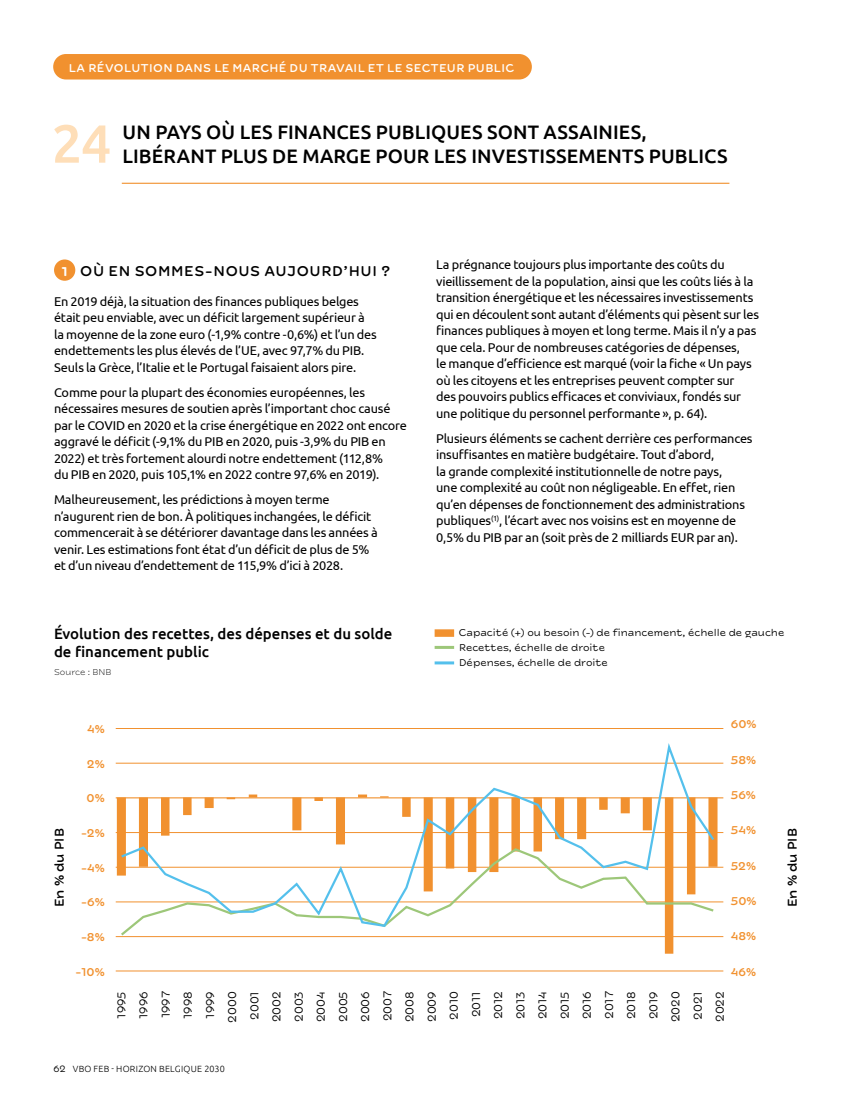
<style>
.page{position:relative;width:851px;height:1106px;background:#fff}
.page>*{position:absolute;margin:0;border:0;box-sizing:border-box;transform-origin:0 0}
.t1{font:500 53.7px "Ubuntu";color:#fedeb8}
.t2{font:500 19.5px/23.4px "Ubuntu";letter-spacing:.005em;color:#000}
.t3{font:500 15px/18px "Ubuntu";color:#000}
.t4{font:500 15px "New Farm";letter-spacing:.04em;color:#000}
.t5{font:500 13.5px "New Farm";color:#000}
.t6{font:12.75px/16.5px "Ubuntu";letter-spacing:-.015em;color:#000}
.t7{font:12px/22.2px "New Farm";color:#000;text-align:center}
.t8{font:500 12px "New Farm";letter-spacing:.035em;color:#fff}
.t9{font:500 12px "New Farm";color:#f1912f}
.t10{font:10.5px/15px "New Farm";color:#000}
.t11{font:9.75px "New Farm";color:#000}
.t12{font:300 9px "Ubuntu";letter-spacing:.03em;color:#000}
.t13{font:300 9px "New Farm";color:#000}
.s1{font-weight:700;font-size:13.5px;color:#fff}
</style>
<div class="page">
<div style="left:53px;top:54px;width:478px;height:25px;background:#f1912f;border-radius:13px"></div>
<hr style="left:122px;top:183px;width:607px;height:1px;background:#f1912f">
<div style="left:54px;top:259px;width:21px;height:22px;background:#f1912f;border-radius:50%"></div>
<div style="left:434px;top:629px;width:20px;height:8px;background:#f1912f"></div>
<hr style="left:434px;top:646px;width:20px;height:3px;background:#9dc779">
<hr style="left:434px;top:661px;width:20px;height:3px;background:#54c0ec">
<hr style="left:116px;top:936px;width:607px;height:1px;background:#f1912f">
<hr style="left:116px;top:901px;width:607px;height:1px;background:#f1912f">
<hr style="left:116px;top:867px;width:607px;height:1px;background:#f1912f">
<hr style="left:116px;top:832px;width:607px;height:1px;background:#f1912f">
<hr style="left:116px;top:728px;width:607px;height:1px;background:#f1912f">
<hr style="left:116px;top:763px;width:607px;height:1px;background:#f1912f">
<hr style="left:116px;top:797px;width:607px;height:1px;background:#f1912f">
<hr style="left:116px;top:970px;width:607px;height:1px;background:#f1912f">
<svg style="left:117px;top:797px;width:600px;height:156px"></svg>
<svg style="left:118px;top:847px;width:598px;height:90px"></svg>
<svg style="left:119px;top:743px;width:597px;height:185px"></svg>
<p class="t8" style="left:69px;top:60px;width:447px">LA RÉVOLUTION DANS LE MARCHÉ DU TRAVAIL ET LE SECTEUR PUBLIC</p>
<h1 class="t1" style="left:52px;top:110px;width:61px">24</h1>
<h2 class="t2" style="left:123px;top:120px;width:606px">UN PAYS OÙ LES FINANCES PUBLIQUES SONT ASSAINIES,<br>LIBÉRANT PLUS DE MARGE POUR LES INVESTISSEMENTS PUBLICS</h2>
<p class="t4" style="left:62px;top:262px;width:330px"><span class="s1">1</span> OÙ EN SOMMES-NOUS AUJOURD’HUI ?</p>
<p class="t6" style="left:54px;top:292px;width:324px">En 2019 déjà, la situation des finances publiques belges était peu enviable, avec un déficit largement supérieur à la moyenne de la zone euro (-1,9% contre -0,6%) et l’un des endettements les plus élevés de l’UE, avec 97,7% du PIB.<br>Seuls la Grèce, l’Italie et le Portugal faisaient alors pire.</p>
<p class="t6" style="left:54px;top:383px;width:354px">Comme pour la plupart des économies européennes, les nécessaires mesures de soutien après l’important choc causé par le COVID en 2020 et la crise énergétique en 2022 ont encore aggravé le déficit (-9,1% du PIB en 2020, puis -3,9% du PIB en 2022) et très fortement alourdi notre endettement (112,8%<br>du PIB en 2020, puis 105,1% en 2022 contre 97,6% en 2019).</p>
<p class="t6" style="left:54px;top:491px;width:325px">Malheureusement, les prédictions à moyen terme n’augurent rien de bon. À politiques inchangées, le déficit commencerait à se détériorer davantage dans les années à venir. Les estimations font état d’un déficit de plus de 5% et d’un niveau d’endettement de 115,9% d’ici à 2028.</p>
<p class="t6" style="left:436px;top:256px;width:324px">La prégnance toujours plus importante des coûts du vieillissement de la population, ainsi que les coûts liés à la transition énergétique et les nécessaires investissements qui en découlent sont autant d’éléments qui pèsent sur les finances publiques à moyen et long terme. Mais il n’y a pas que cela. Pour de nombreuses catégories de dépenses,<br>le manque d’efficience est marqué (voir la fiche « Un pays où les citoyens et les entreprises peuvent compter sur<br>des pouvoirs publics efficaces et conviviaux, fondés sur une politique du personnel performante », p. 64).</p>
<p class="t6" style="left:436px;top:430px;width:318px">Plusieurs éléments se cachent derrière ces performances insuffisantes en matière budgétaire. Tout d’abord,<br>la grande complexité institutionnelle de notre pays,<br>une complexité au coût non négligeable. En effet, rien qu’en dépenses de fonctionnement des administrations publiques<sup>(1)</sup>, l’écart avec nos voisins est en moyenne de 0,5% du PIB par an (soit près de 2 milliards EUR par an).</p>
<p class="t3" style="left:54px;top:624px;width:340px">Évolution des recettes, des dépenses et du solde de financement public</p>
<p class="t13" style="left:54px;top:667px;width:59px">Source : BNB</p>
<p class="t10" style="left:459px;top:625px;width:327px">Capacité (+) ou besoin (-) de financement, échelle de gauche<br>Recettes, échelle de droite<br>Dépenses, échelle de droite</p>
<p class="t9" style="left:87px;top:721px;width:19px">4%</p>
<p class="t9" style="left:730px;top:717px;width:27px">60%</p>
<p class="t9" style="left:87px;top:756px;width:19px">2%</p>
<p class="t9" style="left:730px;top:752px;width:27px">58%</p>
<p class="t9" style="left:86px;top:791px;width:20px">0%</p>
<p class="t9" style="left:730px;top:787px;width:27px">56%</p>
<p class="t9" style="left:81px;top:825px;width:25px">-2%</p>
<p class="t9" style="left:730px;top:822px;width:27px">54%</p>
<p class="t9" style="left:730px;top:858px;width:27px">52%</p>
<p class="t5" style="left:51px;top:907px;width:80px;rotate:-90deg">En % du PIB</p>
<p class="t5" style="left:784px;top:907px;width:80px;rotate:-90deg">En % du PIB</p>
<p class="t9" style="left:81px;top:860px;width:25px">-4%</p>
<p class="t9" style="left:81px;top:894px;width:25px">-6%</p>
<p class="t9" style="left:730px;top:893px;width:27px">50%</p>
<p class="t9" style="left:81px;top:929px;width:25px">-8%</p>
<p class="t9" style="left:730px;top:928px;width:27px">48%</p>
<p class="t9" style="left:76px;top:964px;width:31px">-10%</p>
<p class="t9" style="left:730px;top:964px;width:27px">46%</p>
<p class="t7" style="left:110px;top:1022px;width:33px;rotate:-90deg">1995<br>1996<br>1997<br>1998<br>1999<br>2000<br>2001<br>2002<br>2003<br>2004<br>2005<br>2006<br>2007<br>2008<br>2009<br>2010<br>2011<br>2012<br>2013<br>2014<br>2015<br>2016<br>2017<br>2018<br>2019<br>2020<br>2021<br>2022</p>
<p class="t11" style="left:54px;top:1062px;width:14px">62</p>
<p class="t12" style="left:73px;top:1063px;width:154px">VBO FEB - HORIZON BELGIQUE 2030</p>
</div>
